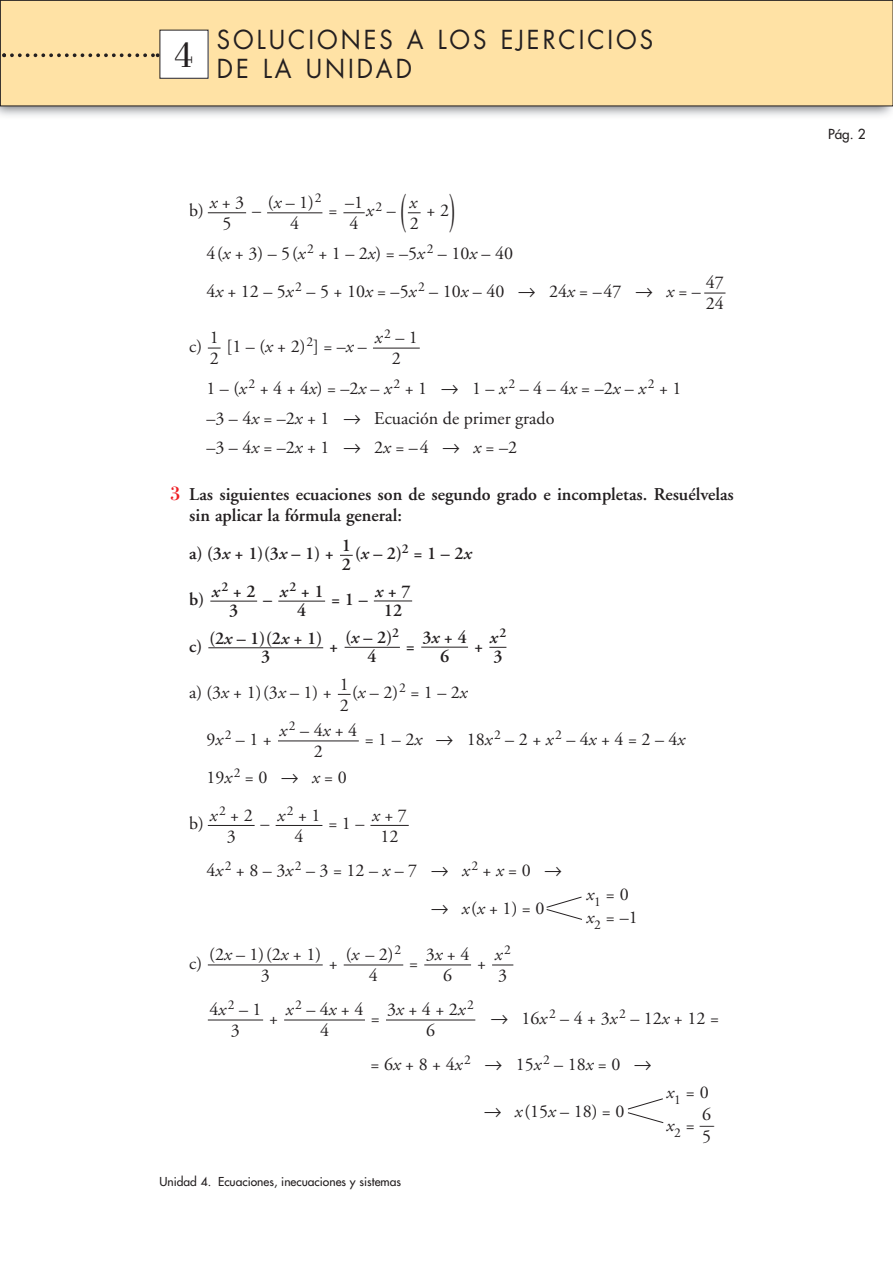
<style>
.page{position:relative;width:893px;height:1263px;background:#fff}
.page>*{position:absolute;margin:0;border:0;box-sizing:border-box;transform-origin:0 0}
.t1{font:37.5px "Bodoni";color:#231f20}
.t2{font:25.5px/28.5px "Futura";letter-spacing:.125em;color:#231f20;scale:.94 1}
.t3{font:18px/21px "Adobe Garamond";color:#231f20;text-align:center}
.t4{font:600 18px/18.8px "Adobe Garamond";color:#231f20;text-align:center}
.t5{font:italic 18px/21px "Adobe Garamond";color:#231f20}
.t6{font:italic 600 18px/18.8px "Adobe Garamond";color:#231f20}
.t7{font:13.5px "Futura";color:#231f20}
.t8{font:12px "Futura";color:#231f20}
.s1{font-style:italic}
.s2{font-style:normal}
.s3{font-family:"Bodoni";font-weight:400;font-size:21px;color:#ee1d23}
</style>
<div class="page">
<hr style="left:386px;top:1020px;width:89px;height:1px;background:#231f20">
<hr style="left:284px;top:1020px;width:81px;height:1px;background:#231f20">
<hr style="left:208px;top:1020px;width:55px;height:1px;background:#231f20">
<svg style="left:492px;top:965px;width:21px;height:1px"></svg>
<hr style="left:424px;top:965px;width:47px;height:1px;background:#231f20">
<hr style="left:344px;top:965px;width:59px;height:1px;background:#231f20">
<hr style="left:208px;top:965px;width:115px;height:1px;background:#231f20">
<hr style="left:370px;top:825px;width:39px;height:1px;background:#231f20">
<hr style="left:275px;top:825px;width:47px;height:1px;background:#231f20">
<hr style="left:208px;top:825px;width:46px;height:1px;background:#231f20">
<hr style="left:278px;top:741px;width:81px;height:1px;background:#231f20">
<svg style="left:338px;top:694px;width:12px;height:1px"></svg>
<svg style="left:489px;top:647px;width:17px;height:1px"></svg>
<hr style="left:421px;top:647px;width:47px;height:1px;background:#231f20">
<hr style="left:344px;top:647px;width:56px;height:1px;background:#231f20">
<hr style="left:208px;top:647px;width:115px;height:1px;background:#231f20">
<hr style="left:374px;top:601px;width:38px;height:1px;background:#231f20">
<hr style="left:278px;top:601px;width:47px;height:1px;background:#231f20">
<hr style="left:210px;top:601px;width:47px;height:1px;background:#231f20">
<svg style="left:340px;top:555px;width:13px;height:1px"></svg>
<hr style="left:373px;top:348px;width:47px;height:1px;background:#231f20">
<svg style="left:208px;top:348px;width:12px;height:1px"></svg>
<svg style="left:704px;top:293px;width:21px;height:1px"></svg>
<svg style="left:343px;top:212px;width:22px;height:1px"></svg>
<hr style="left:267px;top:212px;width:55px;height:1px;background:#231f20">
<hr style="left:208px;top:212px;width:38px;height:1px;background:#231f20">
<img style="left:0;top:106px;width:892px;height:10px">
<div style="left:0;top:0;width:892px;height:106px;background:#ffe2a5"></div>
<div style="left:0;top:0;width:892px;height:106px;border:1px solid #231f20"></div>
<svg style="left:2px;top:53px;width:157px;height:4px"></svg>
<div style="left:160px;top:30px;width:48px;height:48px;background:#fff"></div>
<svg style="left:546px;top:896px;width:118px;height:227px"></svg>
<svg style="left:407px;top:212px;width:13px;height:2px"></svg>
<h1 class="t1" style="left:175px;top:41px;width:20px">4</h1>
<h1 class="t1" style="left:175px;top:41px;width:20px">1</h1>
<h2 class="t2" style="left:217px;top:28px;width:465px">SOLUCIONES A LOS EJERCICIOS<br>DE LA UNIDAD</h2>
<p class="t3" style="left:268px;top:194px;width:55px">(<span class="s1">x</span> – 1)<sup>2<br></sup>4</p>
<p class="t3" style="left:210px;top:194px;width:36px"><span class="s1">x</span>+ 3<br>5</p>
<p class="t3" style="left:345px;top:194px;width:19px;text-align:left">–1<br>4</p>
<p class="t5" style="left:409px;top:194px;width:9px">x</p>
<p class="t3" style="left:410px;top:215px;width:10px">2</p>
<p class="t3" style="left:189px;top:202px;width:16px">b)</p>
<p class="t3" style="left:252px;top:202px;width:10px">–</p>
<p class="t3" style="left:328px;top:202px;width:10px">=</p>
<p class="t5" style="left:366px;top:202px;width:31px">x<sup>2</sup><span class="s2">–</span></p>
<p class="t3" style="left:426px;top:202px;width:24px">+2</p>
<p class="t3" style="left:206px;top:236px;width:496px;line-height:38px;text-align:left">4(<span class="s1">x</span> + 3) – 5(<span class="s1">x</span> <sup>2</sup> + 1 – 2<span class="s1">x</span>) = –5<span class="s1">x</span> <sup>2</sup> – 10<span class="s1">x</span> – 40<br>4<span class="s1">x</span> + 12 – 5<span class="s1">x</span> <sup>2</sup> – 5 + 10<span class="s1">x</span> = –5<span class="s1">x</span> <sup>2</sup> – 10<span class="s1">x</span> – 40 → 24<span class="s1">x</span> = –47 → <span class="s1">x</span> = –</p>
<p class="t3" style="left:189px;top:337px;width:179px">c) [1 – (<span class="s1">x</span> + 2)<sup>2</sup>] = –<span class="s1">x</span> –</p>
<p class="t3" style="left:206px;top:375px;width:476px;line-height:29.5px;text-align:left">1 – (<span class="s1">x</span><sup>2</sup> + 4 + 4<span class="s1">x</span>) = –2<span class="s1">x</span> – <span class="s1">x</span><sup>2</sup> + 1 → 1 – <span class="s1">x</span><sup>2</sup> – 4 – 4<span class="s1">x</span> = –2<span class="s1">x</span> – <span class="s1">x</span><sup>2</sup> +1 –3 – 4<span class="s1">x</span> = –2<span class="s1">x</span> + 1 → Ecuación de primer grado<br>–3 – 4<span class="s1">x</span>= –2<span class="s1">x</span>+1 → 2<span class="s1">x</span>= –4 → <span class="s1">x</span>= –2</p>
<p class="t4" style="left:189px;top:485px;width:546px;line-height:21px;text-align:left;text-indent:-19px"><span class="s3">3</span> Las siguientes ecuaciones son de segundo grado e incompletas. Resuélvelas sin aplicar la fórmula general:</p>
<p class="t4" style="left:189px;top:545px;width:284px">a) (3<span class="s1">x</span> + 1)(3<span class="s1">x</span> – 1) + (<span class="s1">x</span> – 2)<sup>2</sup> = 1 – 2<span class="s1">x</span></p>
<p class="t4" style="left:189px;top:592px;width:16px">b)</p>
<p class="t4" style="left:263px;top:592px;width:10px">–</p>
<p class="t4" style="left:331px;top:592px;width:38px">= 1 –</p>
<p class="t4" style="left:189px;top:638px;width:14px">c)</p>
<p class="t4" style="left:329px;top:638px;width:11px">+</p>
<p class="t4" style="left:406px;top:638px;width:11px">=</p>
<p class="t4" style="left:474px;top:638px;width:11px">+</p>
<p class="t3" style="left:189px;top:684px;width:279px">a) (3<span class="s1">x</span> + 1)(3<span class="s1">x</span> – 1) + (<span class="s1">x</span> – 2)<sup>2</sup> = 1 – 2<span class="s1">x</span></p>
<p class="t3" style="left:206px;top:730px;width:67px">9<span class="s1">x</span><sup>2</sup> – 1 +</p>
<p class="t3" style="left:365px;top:730px;width:322px">= 1 – 2<span class="s1">x</span> → 18<span class="s1">x</span><sup>2</sup> – 2 + <span class="s1">x</span><sup>2</sup> – 4<span class="s1">x</span> + 4 = 2 – 4<span class="s1">x</span></p>
<p class="t3" style="left:206px;top:768px;width:142px">19<span class="s1">x</span><sup>2</sup> = 0 → <span class="s1">x</span>= 0</p>
<p class="t3" style="left:189px;top:815px;width:16px">b)</p>
<p class="t3" style="left:260px;top:815px;width:10px">–</p>
<p class="t3" style="left:328px;top:815px;width:37px">= 1 –</p>
<p class="t3" style="left:206px;top:861px;width:357px">4<span class="s1">x</span><sup>2</sup> + 8 – 3<span class="s1">x</span><sup>2</sup> – 3 = 12 – <span class="s1">x</span>– 7 → <span class="s1">x</span><sup>2</sup> + <span class="s1">x</span>= 0 →</p>
<p class="t3" style="left:430px;top:899px;width:115px">→ <span class="s1">x</span>(<span class="s1">x</span>+1) = 0</p>
<p class="t3" style="left:189px;top:954px;width:14px">c)</p>
<p class="t3" style="left:329px;top:954px;width:10px">+</p>
<p class="t3" style="left:409px;top:954px;width:10px">=</p>
<p class="t3" style="left:477px;top:954px;width:10px">+</p>
<p class="t3" style="left:705px;top:274px;width:19px;text-align:left">47<br>24</p>
<p class="t3" style="left:375px;top:329px;width:45px"><span class="s1">x</span><sup>2</sup>– 1<br>2</p>
<p class="t3" style="left:210px;top:329px;width:10px;text-align:left">1<br>2</p>
<p class="t4" style="left:342px;top:538px;width:11px;text-align:left">1<br>2</p>
<p class="t4" style="left:212px;top:584px;width:46px"><span class="s1">x</span><sup>2</sup>+ 2<br>3</p>
<p class="t4" style="left:280px;top:584px;width:46px"><span class="s1">x</span><sup>2</sup>+ 1<br>4</p>
<p class="t4" style="left:375px;top:583px;width:37px"><span class="s1">x</span> + 7<br>12</p>
<p class="t4" style="left:345px;top:630px;width:55px">(<span class="s1">x</span> – 2)<sup>2<br></sup>4</p>
<p class="t6" style="left:489px;top:630px;width:18px">x<sup>2<br></sup><span class="s2">3</span></p>
<p class="t4" style="left:422px;top:630px;width:46px">3<span class="s1">x</span> + 4<br>6</p>
<p class="t4" style="left:209px;top:630px;width:114px">(2<span class="s1">x</span> – 1)(2<span class="s1">x</span> + 1)<br>3</p>
<p class="t3" style="left:340px;top:675px;width:10px;text-align:left">1<br>2</p>
<p class="t3" style="left:279px;top:722px;width:79px"><span class="s1">x</span><sup>2</sup>– 4<span class="s1">x</span>+4<br>2</p>
<p class="t3" style="left:210px;top:806px;width:45px"><span class="s1">x</span><sup>2</sup>+ 2<br>3</p>
<p class="t3" style="left:277px;top:806px;width:45px"><span class="s1">x</span><sup>2</sup>+ 1<br>4</p>
<p class="t3" style="left:372px;top:806px;width:36px"><span class="s1">x</span>+ 7<br>12</p>
<p class="t3" style="left:586px;top:884px;width:53px;line-height:23.1px;text-align:left"><span class="s1">x</span><sub>1</sub> = 0 <span class="s1">x</span><sub>2</sub> = –1</p>
<p class="t3" style="left:346px;top:946px;width:57px">(<span class="s1">x</span> – 2)<sup>2<br></sup>4</p>
<p class="t5" style="left:494px;top:946px;width:18px">x<sup>2<br></sup><span class="s2">3</span></p>
<p class="t3" style="left:426px;top:946px;width:45px">3<span class="s1">x</span> + 4<br>6</p>
<p class="t3" style="left:209px;top:946px;width:113px">(2<span class="s1">x</span> – 1)(2<span class="s1">x</span> + 1)<br>3</p>
<p class="t3" style="left:209px;top:1001px;width:54px">4<span class="s1">x</span><sup>2</sup> – 1<br>3</p>
<p class="t3" style="left:286px;top:1001px;width:79px"><span class="s1">x</span><sup>2</sup> – 4<span class="s1">x</span>+ 4<br>4</p>
<p class="t3" style="left:387px;top:1001px;width:88px">3<span class="s1">x</span> + 4 + 2<span class="s1">x</span><sup>2<br></sup>6</p>
<p class="t3" style="left:269px;top:1009px;width:10px">+</p>
<p class="t3" style="left:371px;top:1009px;width:10px">=</p>
<p class="t3" style="left:490px;top:1009px;width:230px">→ 16<span class="s1">x</span><sup>2</sup> – 4 + 3<span class="s1">x</span><sup>2</sup> – 12<span class="s1">x</span> + 12 =</p>
<p class="t3" style="left:370px;top:1056px;width:282px">= 6<span class="s1">x</span> + 8 + 4<span class="s1">x</span><sup>2</sup> → 15<span class="s1">x</span><sup>2</sup> – 18<span class="s1">x</span> = 0 →</p>
<p class="t3" style="left:483px;top:1102px;width:142px">→ <span class="s1">x</span>(15<span class="s1">x</span> – 18) = 0</p>
<p class="t3" style="left:666px;top:1084px;width:46px;line-height:21.6px;text-align:right"><span class="s1">x</span><sub>1</sub> = 0<br>6</p>
<p class="t3" style="left:666px;top:1116px;width:49px"><span class="s1">x</span><sub>2</sub> = —</p>
<p class="t3" style="left:702px;top:1127px;width:10px">5</p>
<p class="t8" style="left:159px;top:1176px;width:243px">Unidad 4. Ecuaciones, inecuaciones y sistemas</p>
<p class="t7" style="left:828px;top:128px;width:39px">Pág. 2</p>
</div>
